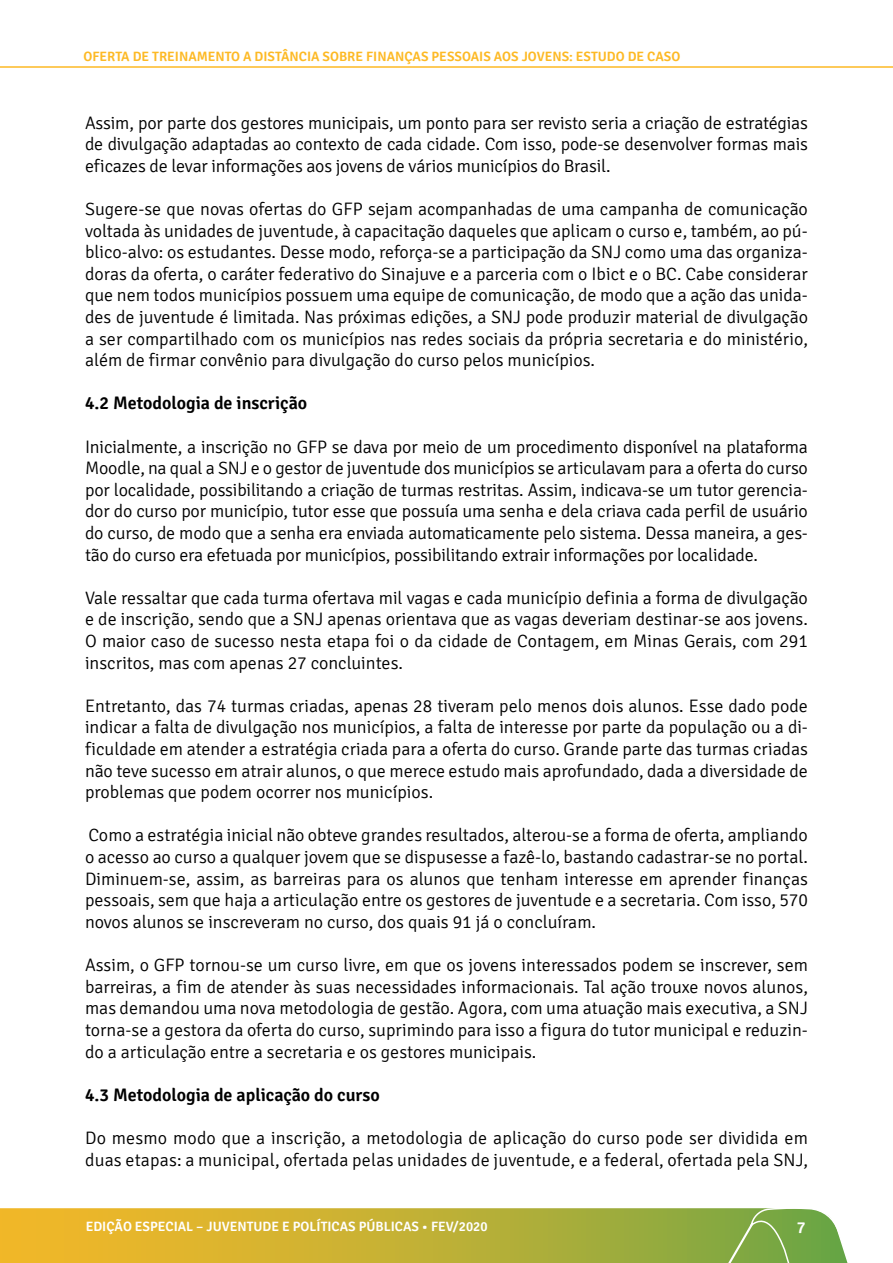
<style>
.page{position:relative;width:893px;height:1263px;background:#fff}
.page>*{position:absolute;margin:0;border:0;box-sizing:border-box;transform-origin:0 0}
.texto{font:300 18px/21.6px "Signika";color:#000;text-align:justify}
.texto-2{font:600 18px "Signika";color:#000}
.t1{font:600 16.5px "Signika";color:#fff}
.t2{font:600 13.5px "Signika";color:#fdb924}
.t3{font:600 13.5px "Signika";color:#fff}
</style>
<div class="page">
<svg style="left:0;top:1208px;width:658px;height:55px;background:#cbb233"></svg>
<hr style="left:0;top:66px;width:893px;height:2px;background:#fdca5a">
<svg style="left:658px;top:1208px;width:190px;height:55px;background:#89af51"></svg>
<p class="t2" style="left:84px;top:48px;width:598px">OFERTA DE TREINAMENTO A DISTÂNCIA SOBRE FINANÇAS PESSOAIS AOS JOVENS: ESTUDO DE CASO</p>
<p class="texto" style="left:85px;top:112px;width:724px">Assim, por parte dos gestores municipais, um ponto para ser revisto seria a criação de estratégias de divulgação adaptadas ao contexto de cada cidade. Com isso, pode-se desenvolver formas mais eficazes de levar informações aos jovens de vários municípios do Brasil.</p>
<p class="texto" style="left:85px;top:198px;width:724px">Sugere-se que novas ofertas do GFP sejam acompanhadas de uma campanha de comunicação voltada às unidades de juventude, à capacitação daqueles que aplicam o curso e, também, ao pú&shy;blico-alvo: os estudantes. Desse modo, reforça-se a participação da SNJ como uma das organiza&shy;doras da oferta, o caráter federativo do Sinajuve e a parceria com o Ibict e o BC. Cabe considerar que nem todos municípios possuem uma equipe de comunicação, de modo que a ação das unida&shy;des de juventude é limitada. Nas próximas edições, a SNJ pode produzir material de divulgação a ser compartilhado com os municípios nas redes sociais da própria secretaria e do ministério, além de firmar convênio para divulgação do curso pelos municípios.</p>
<p class="texto-2" style="left:85px;top:393px;width:224px">4.2 Metodologia de inscrição</p>
<p class="texto" style="left:85px;top:436px;width:724px">Inicialmente, a inscrição no GFP se dava por meio de um procedimento disponível na plataforma Moodle, na qual a SNJ e o gestor de juventude dos municípios se articulavam para a oferta do curso por localidade, possibilitando a criação de turmas restritas. Assim, indicava-se um tutor gerencia&shy;dor do curso por município, tutor esse que possuía uma senha e dela criava cada perfil de usuário do curso, de modo que a senha era enviada automaticamente pelo sistema. Dessa maneira, a ges&shy;tão do curso era efetuada por municípios, possibilitando extrair informações por localidade.</p>
<p class="texto" style="left:85px;top:587px;width:724px">Vale ressaltar que cada turma ofertava mil vagas e cada município definia a forma de divulgação e de inscrição, sendo que a SNJ apenas orientava que as vagas deveriam destinar-se aos jovens.<br>O maior caso de sucesso nesta etapa foi o da cidade de Contagem, em Minas Gerais, com 291 inscritos, mas com apenas 27 concluintes.</p>
<p class="texto" style="left:85px;top:695px;width:724px">Entretanto, das 74 turmas criadas, apenas 28 tiveram pelo menos dois alunos. Esse dado pode indicar a falta de divulgação nos municípios, a falta de interesse por parte da população ou a di&shy;ficuldade em atender a estratégia criada para a oferta do curso. Grande parte das turmas criadas não teve sucesso em atrair alunos, o que merece estudo mais aprofundado, dada a diversidade de problemas que podem ocorrer nos municípios.</p>
<p class="texto" style="left:85px;top:825px;width:724px">Como a estratégia inicial não obteve grandes resultados, alterou-se a forma de oferta, ampliando o acesso ao curso a qualquer jovem que se dispusesse a fazê-lo, bastando cadastrar-se no portal.<br>Diminuem-se, assim, as barreiras para os alunos que tenham interesse em aprender finanças pessoais, sem que haja a articulação entre os gestores de juventude e a secretaria. Com isso, 570 novos alunos se inscreveram no curso, dos quais 91 já o concluíram.</p>
<p class="texto" style="left:85px;top:954px;width:724px">Assim, o GFP tornou-se um curso livre, em que os jovens interessados podem se inscrever, sem barreiras, a fim de atender às suas necessidades informacionais. Tal ação trouxe novos alunos, mas demandou uma nova metodologia de gestão. Agora, com uma atuação mais executiva, a SNJ torna-se a gestora da oferta do curso, suprimindo para isso a figura do tutor municipal e reduzin&shy;do a articulação entre a secretaria e os gestores municipais.</p>
<p class="texto-2" style="left:85px;top:1084px;width:296px">4.3 Metodologia de aplicação do curso</p>
<p class="texto" style="left:85px;top:1127px;width:724px">Do mesmo modo que a inscrição, a metodologia de aplicação do curso pode ser dividida em duas etapas: a municipal, ofertada pelas unidades de juventude, e a federal, ofertada pela SNJ,</p>
<p class="t3" style="left:86px;top:1218px;width:403px">EDIÇÃO ESPECIAL – JUVENTUDE E POLÍTICAS PÚBLICAS • FEV/2020</p>
<p class="t1" style="left:797px;top:1218px;width:10px">7</p>
</div>
